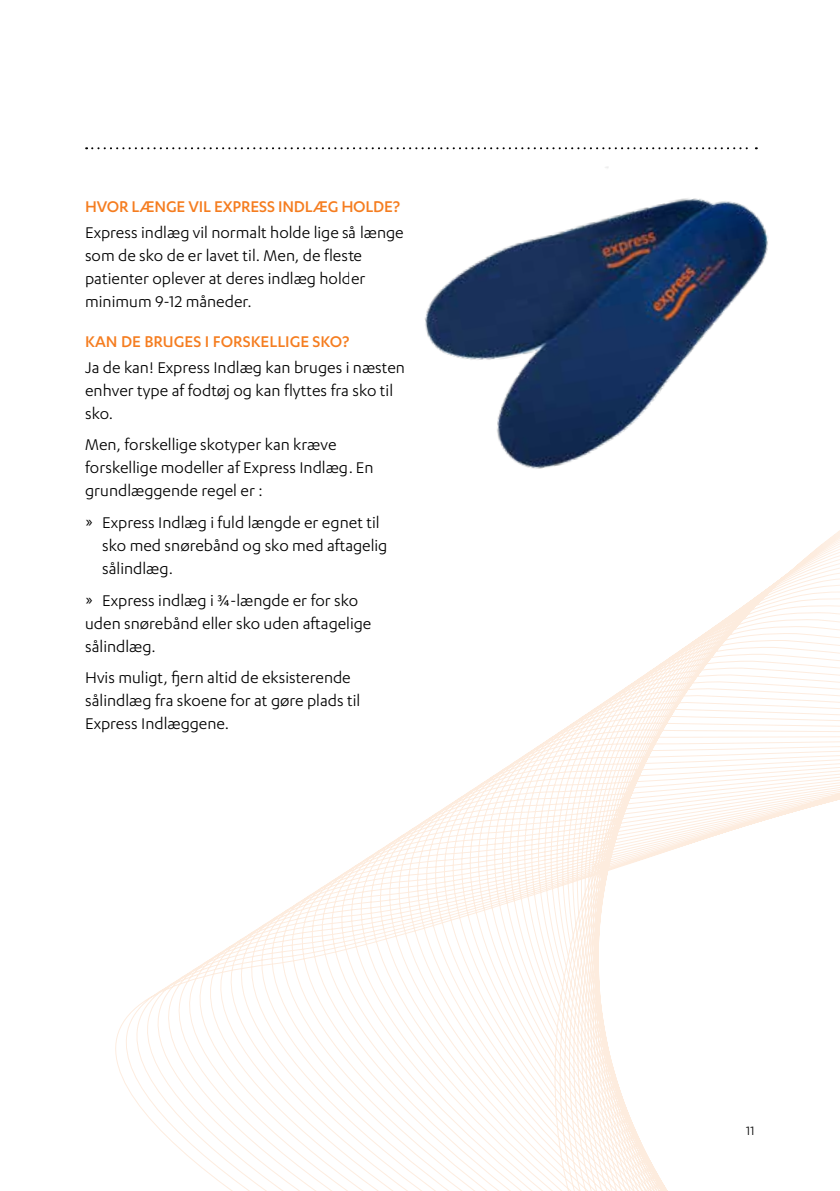
<style>
.page{position:relative;width:840px;height:1191px;background:#fff}
.page>*{position:absolute;margin:0;border:0;box-sizing:border-box;transform-origin:0 0}
.t1{font:18px/23px "Karbon";color:#000}
.t2{font:500 18px "Karbon";letter-spacing:-.005em;color:#f57d20}
.t3{font:14px "Karbon";color:#000}
</style>
<div class="page">
<svg style="left:809px;top:531px;width:30px;height:277px"></svg>
<svg style="left:115px;top:555px;width:694px;height:636px"></svg>
<svg style="left:86px;top:147px;width:263px;height:2px"></svg>
<img style="left:353px;top:147px;width:415px;height:322px">
<p class="t2" style="left:85px;top:197px;width:316px">HVOR LÆNGE VIL EXPRESS INDLÆG HOLDE?</p>
<p class="t1" style="left:85px;top:220px;width:320px">Express indlæg vil normalt holde lige så længe som de sko de er lavet til. Men, de fleste patienter oplever at deres indlæg holder minimum 9-12 måneder.</p>
<p class="t2" style="left:85px;top:331px;width:265px">KAN DE BRUGES I FORSKELLIGE SKO?</p>
<p class="t1" style="left:85px;top:355px;width:321px">Ja de kan! Express Indlæg kan bruges i næsten enhver type af fodtøj og kan flyttes fra sko til sko.</p>
<p class="t1" style="left:85px;top:433px;width:290px">Men, forskellige skotyper kan kræve forskellige modeller af Express Indlæg. En grundlæggende regel er :</p>
<p class="t1" style="left:102px;top:510px;width:286px;text-indent:-17px">» Express Indlæg i fuld længde er egnet til sko med snørebånd og sko med aftagelig sålindlæg.</p>
<p class="t1" style="left:85px;top:588px;width:288px">» Express indlæg i ¾-længde er for sko uden snørebånd eller sko uden aftagelige sålindlæg.</p>
<p class="t1" style="left:85px;top:665px;width:276px">Hvis muligt, fjern altid de eksisterende sålindlæg fra skoene for at gøre plads til<br>Express Indlæggene.</p>
<p class="t3" style="left:745px;top:1123px;width:10px">11</p>
</div>
